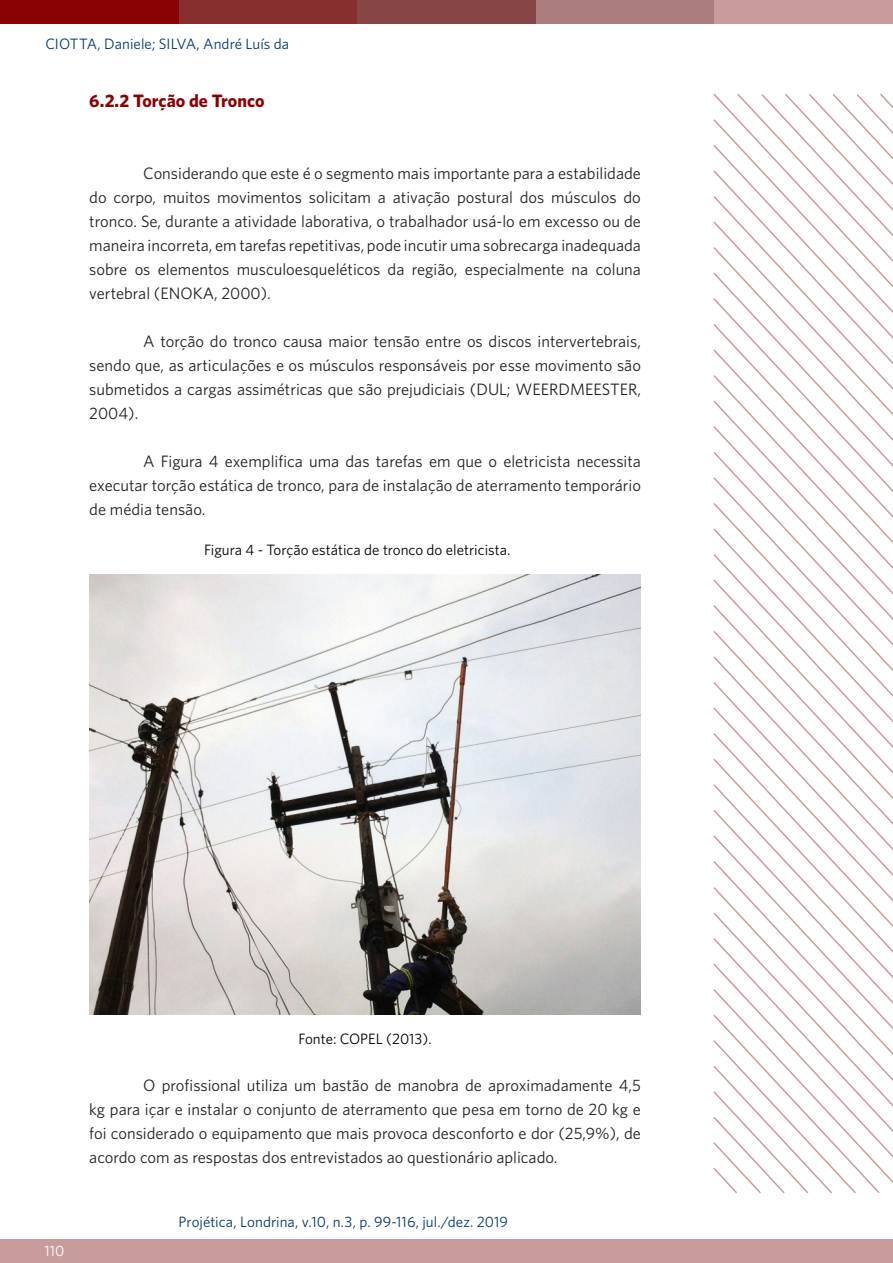
<style>
.page{position:relative;width:893px;height:1263px;background:#fff}
.page>*{position:absolute;margin:0;border:0;box-sizing:border-box;transform-origin:0 0}
.t1{font:700 18px "Whitney";color:#8a0303}
.t2{font:16.5px/24px "Whitney";color:#231f20;text-align:justify}
.cabecalho{font:15px "Whitney";color:#02366e}
.t3{font:15px "Whitney";color:#000}
.t4{font:15px "Whitney";color:#fff}
</style>
<div class="page">
<svg style="left:713px;top:450px;width:180px;height:26px"></svg>
<svg style="left:713px;top:476px;width:180px;height:25px"></svg>
<svg style="left:713px;top:501px;width:180px;height:26px"></svg>
<svg style="left:713px;top:527px;width:180px;height:25px"></svg>
<svg style="left:713px;top:552px;width:180px;height:26px"></svg>
<svg style="left:713px;top:578px;width:180px;height:26px"></svg>
<svg style="left:713px;top:604px;width:180px;height:25px"></svg>
<svg style="left:713px;top:629px;width:180px;height:26px"></svg>
<svg style="left:713px;top:655px;width:180px;height:25px"></svg>
<svg style="left:713px;top:680px;width:180px;height:26px"></svg>
<svg style="left:713px;top:706px;width:180px;height:25px"></svg>
<svg style="left:713px;top:731px;width:180px;height:26px"></svg>
<svg style="left:713px;top:757px;width:180px;height:26px"></svg>
<svg style="left:713px;top:783px;width:180px;height:25px"></svg>
<svg style="left:713px;top:808px;width:180px;height:26px"></svg>
<svg style="left:713px;top:834px;width:180px;height:25px"></svg>
<svg style="left:713px;top:859px;width:180px;height:26px"></svg>
<svg style="left:736px;top:93px;width:157px;height:360px"></svg>
<svg style="left:713px;top:885px;width:180px;height:26px"></svg>
<svg style="left:713px;top:911px;width:180px;height:25px"></svg>
<svg style="left:713px;top:936px;width:180px;height:26px"></svg>
<svg style="left:713px;top:962px;width:180px;height:232px"></svg>
<div style="left:536px;top:0;width:178px;height:23px;background:#ab7d7d"></div>
<div style="left:714px;top:0;width:179px;height:23px;background:#c99c9c"></div>
<div style="left:0;top:1239px;width:893px;height:24px;background:#c99c9c"></div>
<div style="left:357px;top:0;width:179px;height:23px;background:#874545"></div>
<div style="left:179px;top:0;width:178px;height:23px;background:#872e2e"></div>
<div style="left:0;top:0;width:179px;height:23px;background:#8a0303"></div>
<img style="left:89px;top:575px;width:552px;height:439px">
<p class="cabecalho" style="left:45px;top:34px;width:245px">CIOTTA, Daniele; SILVA, André Luís da</p>
<p class="t1" style="left:89px;top:89px;width:177px">6.2.2 Torção de Tronco</p>
<p class="t2" style="left:89px;top:161px;width:553px;text-indent:54px">Considerando que este é o segmento mais importante para a estabilidade do corpo, muitos movimentos solicitam a ativação postural dos músculos do tronco. Se, durante a atividade laborativa, o trabalhador usá-lo em excesso ou de maneira incorreta, em tarefas repetitivas, pode incutir uma sobrecarga inadequada sobre os elementos musculoesqueléticos da região, especialmente na coluna vertebral (ENOKA, 2000).</p>
<p class="t2" style="left:89px;top:329px;width:553px;text-indent:54px">A torção do tronco causa maior tensão entre os discos intervertebrais, sendo que, as articulações e os músculos responsáveis por esse movimento são submetidos a cargas assimétricas que são prejudiciais (DUL; WEERDMEESTER, 2004).</p>
<p class="t2" style="left:89px;top:449px;width:553px;text-indent:54px">A Figura 4 exemplifica uma das tarefas em que o eletricista necessita executar torção estática de tronco, para de instalação de aterramento temporário de média tensão.</p>
<p class="t3" style="left:204px;top:540px;width:308px">Figura 4 - Torção estática de tronco do eletricista.</p>
<p class="t3" style="left:299px;top:1029px;width:135px">Fonte: COPEL (2013).</p>
<p class="t2" style="left:89px;top:1073px;width:553px;text-indent:54px">O profissional utiliza um bastão de manobra de aproximadamente 4,5 kg para içar e instalar o conjunto de aterramento que pesa em torno de 20 kg e foi considerado o equipamento que mais provoca desconforto e dor (25,9%), de acordo com as respostas dos entrevistados ao questionário aplicado.</p>
<p class="t4" style="left:45px;top:1241px;width:21px">110</p>
<p class="cabecalho" style="left:179px;top:1212px;width:331px">Projética, Londrina, v.10, n.3, p. 99-116, jul./dez. 2019</p>
</div>
